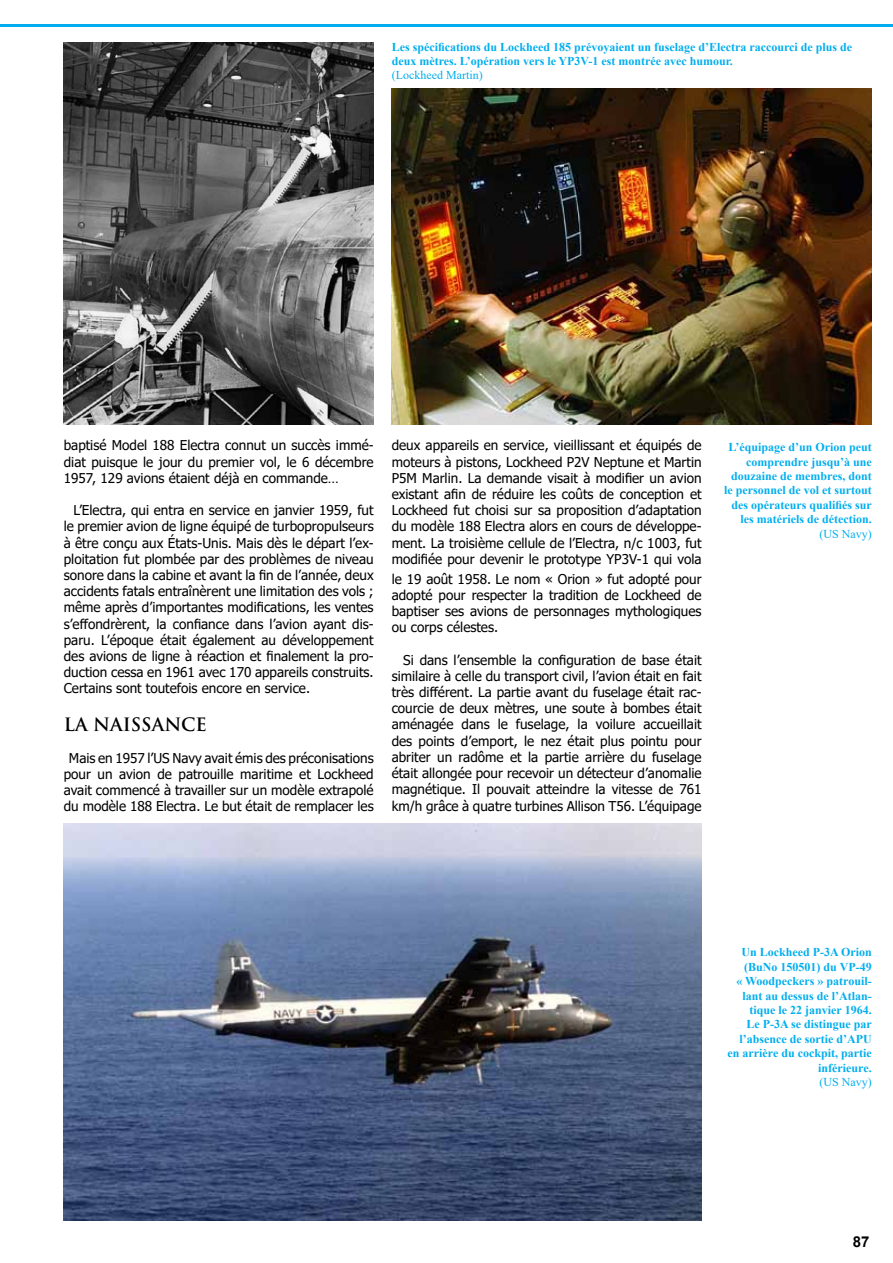
<style>
.page{position:relative;width:893px;height:1263px;background:#fff}
.page>*{position:absolute;margin:0;border:0;box-sizing:border-box;transform-origin:0 0}
.t1{font:700 18px "Trajan Pro";color:#000}
.t2{font:700 15px "Arial";color:#000}
.t3{font:13.5px/16.2px "Tahoma";color:#000;text-align:justify}
.t4{font:700 12px/14.4px "Times New Roman";color:#00aeef;text-align:right}
.t5{font:12px "Times New Roman";color:#00aeef}
</style>
<div class="page">
<img style="left:64px;top:43px;width:310px;height:381px">
<img style="left:392px;top:89px;width:480px;height:335px">
<img style="left:64px;top:824px;width:638px;height:396px">
<hr style="left:0;top:24px;width:893px;height:3px;background:#00aeef">
<p class="t4" style="left:392px;top:39px;width:462px;text-align:left">Les spécifications du Lockheed 185 prévoyaient un fuselage d’Electra raccourci de plus de deux mètres. L’opération vers le YP3V-1 est montrée avec humour.</p>
<p class="t5" style="left:392px;top:67px;width:92px">(Lockheed Martin)</p>
<p class="t3" style="left:64px;top:438px;width:311px">baptisé Model 188 Electra connut un succès immé&shy;diat puisque le jour du premier vol, le 6 décembre 1957, 129 avions étaient déjà en commande…</p>
<p class="t3" style="left:64px;top:503px;width:311px;text-indent:10px">L’Electra, qui entra en service en janvier 1959, fut le premier avion de ligne équipé de turbopropulseurs à être conçu aux États-Unis. Mais dès le départ l’ex&shy;ploitation fut plombée par des problèmes de niveau sonore dans la cabine et avant la fin de l’année, deux accidents fatals entraînèrent une limitation des vols ; même après d’importantes modifications, les ventes s’effondrèrent, la confiance dans l’avion ayant dis&shy;paru. L’époque était également au développement des avions de ligne à réaction et finalement la pro&shy;duction cessa en 1961 avec 170 appareils construits.<br>Certains sont toutefois encore en service.</p>
<h1 class="t1" style="left:64px;top:713px;width:145px">LA NAISSANCE</h1>
<p class="t3" style="left:64px;top:750px;width:311px;text-align:center">Mais en 1957 l’US Navy avait émis des préconisations pour un avion de patrouille maritime et Lockheed avait commencé à travailler sur un modèle extrapolé du modèle 188 Electra. Le but était de remplacer les</p>
<p class="t3" style="left:392px;top:438px;width:311px">deux appareils en service, vieillissant et équipés de moteurs à pistons, Lockheed P2V Neptune et Martin P5M Marlin. La demande visait à modifier un avion existant afin de réduire les coûts de conception et Lockheed fut choisi sur sa proposition d’adaptation du modèle 188 Electra alors en cours de développe&shy;ment. La troisième cellule de l’Electra, n/c 1003, fut modifiée pour devenir le prototype YP3V-1 qui vola</p>
<p class="t3" style="left:392px;top:571px;width:311px">le 19 août 1958. Le nom « Orion » fut adopté pour adopté pour respecter la tradition de Lockheed de baptiser ses avions de personnages mythologiques ou corps célestes.</p>
<p class="t3" style="left:392px;top:652px;width:311px;text-indent:12px">Si dans l’ensemble la configuration de base était similaire à celle du transport civil, l’avion était en fait très différent. La partie avant du fuselage était rac&shy;courcie de deux mètres, une soute à bombes était aménagée dans le fuselage, la voilure accueillait des points d’emport, le nez était plus pointu pour abriter un radôme et la partie arrière du fuselage était allongée pour recevoir un détecteur d’anomalie magnétique. Il pouvait atteindre la vitesse de 761 km/h grâce à quatre turbines Allison T56. L’équipage</p>
<p class="t4" style="left:724px;top:440px;width:149px">L’équipage d’un Orion peut comprendre jusqu’à une douzaine de membres, dont le personnel de vol et surtout des opérateurs qualifiés sur les matériels de détection.</p>
<p class="t5" style="left:819px;top:525px;width:54px">(US Navy)</p>
<p class="t4" style="left:728px;top:945px;width:146px">Un Lockheed P-3A Orion (BuNo 150501) du VP-49<br>« Woodpeckers » patrouil&shy;lant au dessus de l’Atlan&shy;tique le 22 janvier 1964.<br>Le P-3A se distingue par l’absence de sortie d’APU en arrière du cockpit, partie inférieure.</p>
<p class="t5" style="left:819px;top:1073px;width:54px">(US Navy)</p>
<p class="t2" style="left:853px;top:1231px;width:18px">87</p>
</div>
